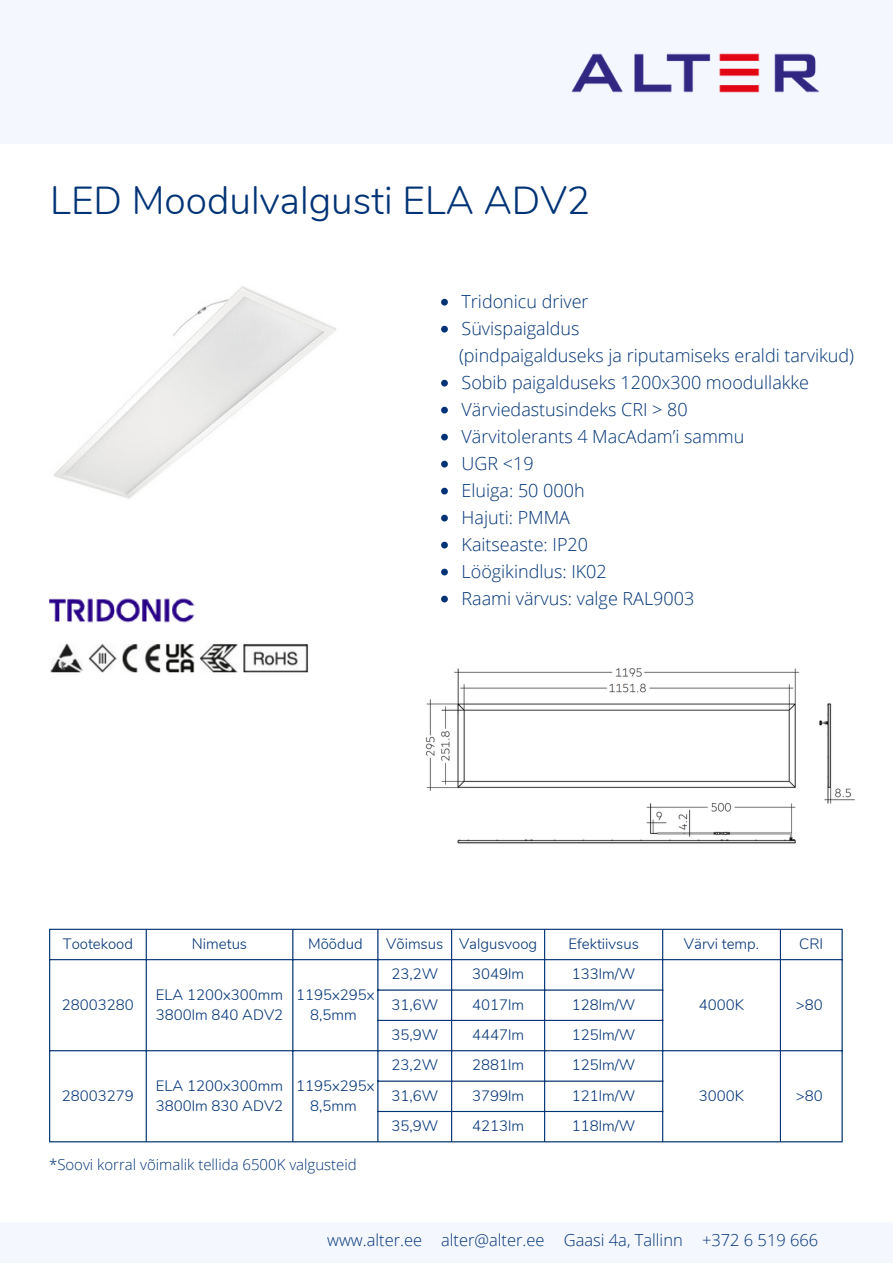
<style>
.page{position:relative;width:893px;height:1264px;background:#fff}
.page>*{position:absolute;margin:0;border:0;box-sizing:border-box;transform-origin:0 0}
.t1{font:300 39px "Nunito";color:#003376}
.t2{font:300 18px "Open Sans";color:#003376}
.t3{font:300 16.5px "Open Sans";color:#003376}
.t4{font:300 15px/20.2px "Nunito";color:#003376}
.t5{font:300 15px "Open Sans";color:#003376}
</style>
<div class="page">
<div style="left:0;top:0;width:892px;height:144px;background:#f5f7ff"></div>
<img style="left:571px;top:53px;width:248px;height:40px">
<img style="left:49px;top:598px;width:146px;height:25px">
<img style="left:50px;top:644px;width:258px;height:29px">
<div style="left:0;top:1222px;width:892px;height:40px;background:#f5f7ff"></div>
<img style="left:54px;top:286px;width:282px;height:213px">
<img style="left:425px;top:668px;width:430px;height:176px">
<svg style="left:441px;top:299px;width:7px;height:6px"></svg>
<svg style="left:441px;top:326px;width:7px;height:6px"></svg>
<svg style="left:441px;top:380px;width:7px;height:6px"></svg>
<svg style="left:441px;top:407px;width:7px;height:6px"></svg>
<svg style="left:441px;top:434px;width:7px;height:6px"></svg>
<svg style="left:441px;top:461px;width:7px;height:6px"></svg>
<svg style="left:441px;top:487px;width:7px;height:7px"></svg>
<svg style="left:441px;top:514px;width:7px;height:7px"></svg>
<svg style="left:441px;top:541px;width:7px;height:7px"></svg>
<svg style="left:441px;top:568px;width:7px;height:7px"></svg>
<svg style="left:441px;top:595px;width:7px;height:7px"></svg>
<hr style="left:49px;top:929px;width:1px;height:212px;background:#003376">
<hr style="left:146px;top:929px;width:1px;height:212px;background:#003376">
<hr style="left:292px;top:929px;width:1px;height:212px;background:#003376">
<hr style="left:377px;top:929px;width:1px;height:212px;background:#003376">
<hr style="left:451px;top:929px;width:1px;height:212px;background:#003376">
<hr style="left:544px;top:929px;width:1px;height:212px;background:#003376">
<hr style="left:662px;top:929px;width:1px;height:212px;background:#003376">
<hr style="left:779px;top:929px;width:2px;height:212px;background:#003376">
<hr style="left:841px;top:929px;width:1px;height:212px;background:#003376">
<hr style="left:49px;top:928px;width:793px;height:1px;background:#003376">
<hr style="left:49px;top:959px;width:793px;height:1px;background:#003376">
<hr style="left:377px;top:989px;width:286px;height:1px;background:#003376">
<hr style="left:377px;top:1019px;width:286px;height:1px;background:#003376">
<hr style="left:49px;top:1050px;width:793px;height:1px;background:#003376">
<hr style="left:377px;top:1080px;width:286px;height:1px;background:#003376">
<hr style="left:377px;top:1110px;width:286px;height:2px;background:#003376">
<hr style="left:49px;top:1141px;width:793px;height:1px;background:#003376">
<p class="t1" style="left:50px;top:174px;width:541px">LED Moodulvalgusti ELA ADV2</p>
<p class="t2" style="left:461px;top:288px;width:128px">Tridonicu driver</p>
<p class="t2" style="left:461px;top:315px;width:119px">Süvispaigaldus</p>
<p class="t2" style="left:461px;top:369px;width:349px">Sobib paigalduseks 1200x300 moodullakke</p>
<p class="t2" style="left:461px;top:396px;width:227px">Värviedastusindeks CRI &gt; 80</p>
<p class="t2" style="left:461px;top:423px;width:284px">Värvitolerants 4 MacAdam’i sammu</p>
<p class="t2" style="left:461px;top:450px;width:74px">UGR &lt;19</p>
<p class="t2" style="left:461px;top:477px;width:124px">Eluiga: 50 000h</p>
<p class="t2" style="left:461px;top:504px;width:110px">Hajuti: PMMA</p>
<p class="t2" style="left:461px;top:531px;width:128px">Kaitseaste: IP20</p>
<p class="t2" style="left:461px;top:558px;width:147px">Löögikindlus: IK02</p>
<p class="t2" style="left:461px;top:585px;width:234px">Raami värvus: valge RAL9003</p>
<p class="t2" style="left:459px;top:342px;width:396px">(pindpaigalduseks ja riputamiseks eraldi tarvikud)</p>
<p class="t4" style="left:63px;top:933px;width:72px">Tootekood</p>
<p class="t4" style="left:192px;top:933px;width:57px">Nimetus</p>
<p class="t4" style="left:308px;top:933px;width:56px">Mõõdud</p>
<p class="t4" style="left:386px;top:933px;width:58px">Võimsus</p>
<p class="t4" style="left:459px;top:933px;width:80px">Valgusvoog</p>
<p class="t4" style="left:568px;top:933px;width:72px">Efektiivsus</p>
<p class="t4" style="left:684px;top:933px;width:77px">Värvi temp.</p>
<p class="t4" style="left:799px;top:933px;width:26px">CRI</p>
<p class="t4" style="left:62px;top:994px;width:73px">28003280</p>
<p class="t4" style="left:156px;top:984px;width:129px">ELA 1200x300mm<br>3800lm 840 ADV2</p>
<p class="t4" style="left:296px;top:984px;width:80px;text-align:center">1195x295x<br>8,5mm</p>
<p class="t4" style="left:62px;top:1085px;width:73px">28003279</p>
<p class="t4" style="left:156px;top:1075px;width:129px">ELA 1200x300mm<br>3800lm 830 ADV2</p>
<p class="t4" style="left:296px;top:1075px;width:80px;text-align:center">1195x295x<br>8,5mm</p>
<p class="t5" style="left:49px;top:1154px;width:309px">*Soovi korral võimalik tellida 6500K valgusteid</p>
<p class="t4" style="left:391px;top:964px;width:48px">23,2W</p>
<p class="t4" style="left:472px;top:964px;width:53px">3049lm</p>
<p class="t4" style="left:572px;top:964px;width:65px">133lm/W</p>
<p class="t4" style="left:391px;top:994px;width:48px">31,6W</p>
<p class="t4" style="left:472px;top:994px;width:53px">4017lm</p>
<p class="t4" style="left:572px;top:994px;width:65px">128lm/W</p>
<p class="t4" style="left:699px;top:994px;width:47px">4000K</p>
<p class="t4" style="left:795px;top:994px;width:28px">&gt;80</p>
<p class="t4" style="left:391px;top:1025px;width:48px">35,9W</p>
<p class="t4" style="left:472px;top:1025px;width:53px">4447lm</p>
<p class="t4" style="left:572px;top:1025px;width:65px">125lm/W</p>
<p class="t4" style="left:391px;top:1055px;width:48px">23,2W</p>
<p class="t4" style="left:472px;top:1055px;width:53px">2881lm</p>
<p class="t4" style="left:572px;top:1055px;width:65px">125lm/W</p>
<p class="t4" style="left:391px;top:1085px;width:48px">31,6W</p>
<p class="t4" style="left:472px;top:1085px;width:53px">3799lm</p>
<p class="t4" style="left:572px;top:1085px;width:65px">121lm/W</p>
<p class="t4" style="left:699px;top:1085px;width:47px">3000K</p>
<p class="t4" style="left:795px;top:1085px;width:28px">&gt;80</p>
<p class="t4" style="left:391px;top:1116px;width:48px">35,9W</p>
<p class="t4" style="left:472px;top:1116px;width:53px">4213lm</p>
<p class="t4" style="left:572px;top:1116px;width:65px">118lm/W</p>
<p class="t3" style="left:327px;top:1228px;width:97px">www.alter.ee</p>
<p class="t3" style="left:441px;top:1228px;width:105px">alter@alter.ee</p>
<p class="t3" style="left:563px;top:1228px;width:120px">Gaasi 4a, Tallinn</p>
<p class="t3" style="left:702px;top:1228px;width:118px">+372 6 519 666</p>
</div>
